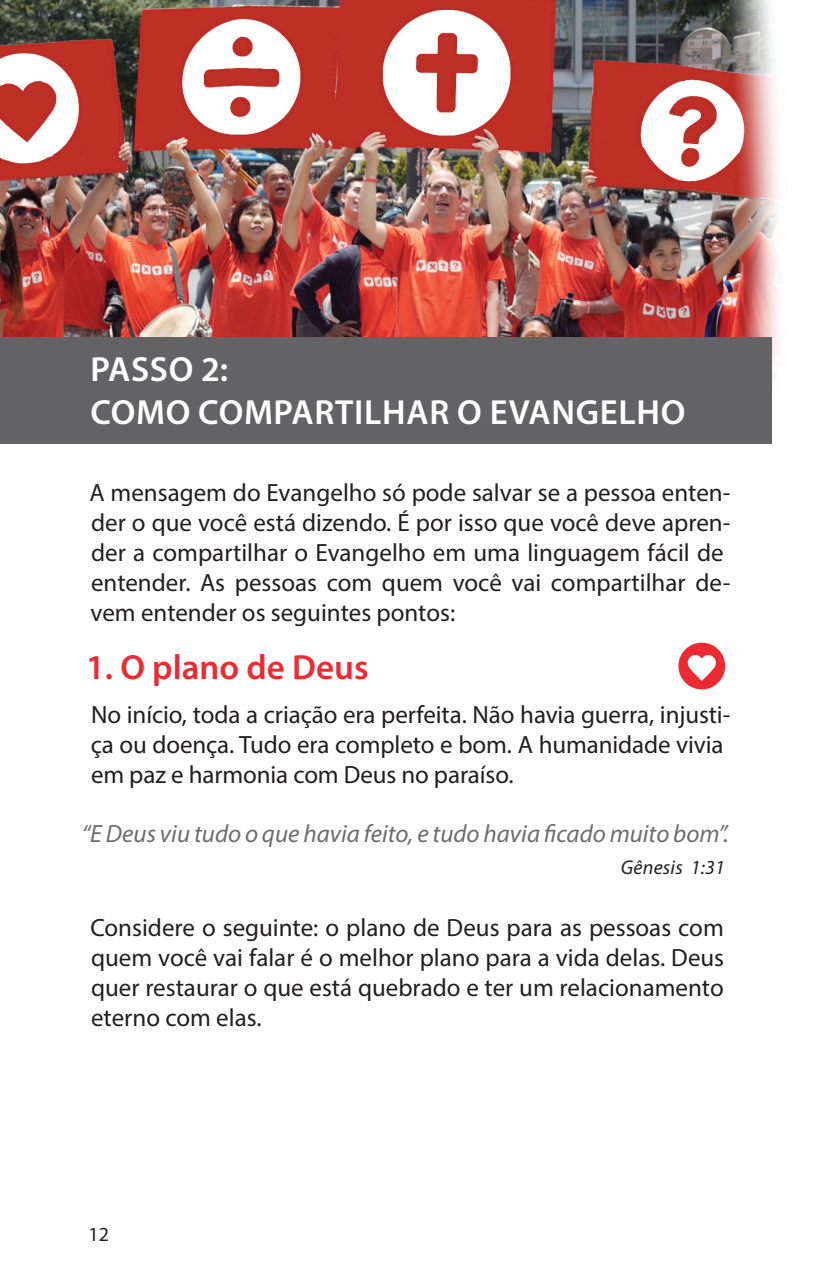
<style>
.page{position:relative;width:815px;height:1276px;background:#fff}
.page>*{position:absolute;margin:0;border:0;box-sizing:border-box;transform-origin:0 0}
.t1{font:600 35px/42.5px "Myriad Pro";letter-spacing:.02em;color:#fff}
.t2{font:600 35px "Myriad Pro";color:#ec2a32}
.t3{font:25px/30px "Myriad Pro";color:#231f20}
.t4{font:italic 25px "Myriad Pro";color:#6c6d70}
.t5{font:italic 20px "Myriad Pro";letter-spacing:.01em;color:#231f20}
.t6{font:20px "Myriad Pro";color:#231f20}
</style>
<div class="page">
<img style="left:0;top:0;width:778px;height:442px">
<svg style="left:678px;top:642px;width:47px;height:47px"></svg>
<div style="left:0;top:337px;width:771px;height:107px;background:#636366"></div>
<h1 class="t1" style="left:90px;top:347px;width:597px">PASSO 2:<br>COMO COMPARTILHAR O EVANGELHO</h1>
<p class="t3" style="left:90px;top:477px;width:642px">A mensagem do Evangelho só pode salvar se a pessoa enten&shy;der o que você está dizendo. É por isso que você deve apren&shy;der a compartilhar o Evangelho em uma linguagem fácil de entender. As pessoas com quem você vai compartilhar de&shy;vem entender os seguintes pontos:</p>
<h1 class="t2" style="left:86px;top:645px;width:284px">1. O plano de Deus</h1>
<p class="t3" style="left:91px;top:699px;width:641px">No início, toda a criação era perfeita. Não havia guerra, injusti&shy;ça ou doença. Tudo era completo e bom. A humanidade vivia em paz e harmonia com Deus no paraíso.</p>
<p class="t4" style="left:82px;top:818px;width:649px">“E Deus viu tudo o que havia feito, e tudo havia ficado muito bom”.</p>
<p class="t5" style="left:621px;top:855px;width:106px">Gênesis 1:31</p>
<p class="t3" style="left:90px;top:911px;width:635px;text-align:justify">Considere o seguinte: o plano de Deus para as pessoas com quem você vai falar é o melhor plano para a vida delas. Deus quer restaurar o que está quebrado e ter um relacionamento eterno com elas.</p>
<p class="t6" style="left:88px;top:1221px;width:22px">12</p>
</div>
